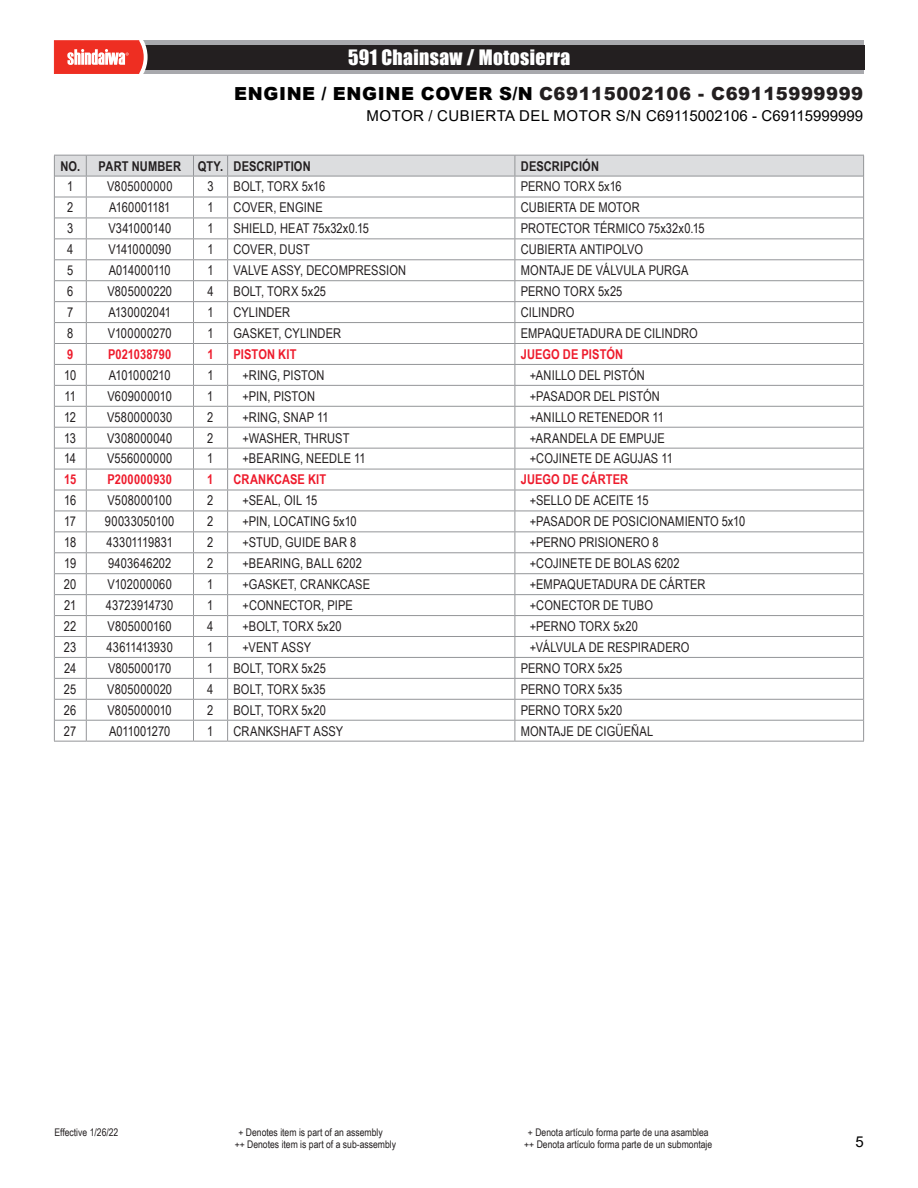
<style>
.page{position:relative;width:918px;height:1188px;background:#fff}
.page>*{position:absolute;margin:0;border:0;box-sizing:border-box;transform-origin:0 0}
.t1{font:19.5px "Impact";letter-spacing:.02em;color:#fff}
.t2{font:900 18px "Arial";letter-spacing:.03em;color:#231f20}
.t3{font:15px "Arial";color:#000}
.t4{font:13.5px "Arial Narrow";letter-spacing:.01em;color:#231f20}
.t5{font:700 13.5px "Arial Narrow";letter-spacing:.01em;color:#ee1b2c}
.t6{font:13.5px "Arial Narrow";letter-spacing:-.015em;color:#231f20}
.t7{font:700 13.5px "Arial Narrow";letter-spacing:.01em;color:#231f20}
.t8{font:10.5px "Arial Narrow";color:#231f20}
.s1{color:#000}
</style>
<div class="page">
<div style="left:143px;top:41px;width:721px;height:33px;background:#a8a9ad"></div>
<div style="left:145px;top:45px;width:719px;height:24px;background:#231f20"></div>
<svg style="left:54px;top:40px;width:94px;height:34px;background:#ef6158"></svg>
<hr style="left:54px;top:741px;width:32px;height:1px;background:#939598">
<hr style="left:86px;top:741px;width:107px;height:1px;background:#939598">
<hr style="left:194px;top:741px;width:34px;height:1px;background:#939598">
<hr style="left:228px;top:741px;width:287px;height:1px;background:#939598">
<hr style="left:515px;top:741px;width:349px;height:1px;background:#939598">
<svg style="left:54px;top:155px;width:810px;height:586px"></svg>
<h1 class="t1" style="left:348px;top:42px;width:224px">591 Chainsaw / Motosierra</h1>
<h2 class="t2" style="left:234px;top:80px;width:631px"><span class="s1">ENGINE / ENGINE COVER S/N</span> C69115002106 - C69115999999</h2>
<p class="t3" style="left:366px;top:105px;width:498px">MOTOR / CUBIERTA DEL MOTOR S/N C69115002106 - C69115999999</p>
<p class="t7" style="left:60px;top:156px;width:252px">NO. PART NUMBER QTY. DESCRIPTION</p>
<p class="t7" style="left:521px;top:156px;width:80px">DESCRIPCIÓN</p>
<p class="t4" style="left:67px;top:177px;width:8px">1</p>
<p class="t4" style="left:107px;top:177px;width:67px">V805000000</p>
<p class="t4" style="left:207px;top:177px;width:8px">3</p>
<p class="t4" style="left:234px;top:177px;width:93px">BOLT, TORX 5x16</p>
<p class="t4" style="left:521px;top:177px;width:102px">PERNO TORX 5x16</p>
<p class="t4" style="left:67px;top:198px;width:8px">2</p>
<p class="t6" style="left:109px;top:198px;width:63px">A160001181</p>
<p class="t4" style="left:207px;top:198px;width:8px">1</p>
<p class="t4" style="left:234px;top:198px;width:91px">COVER, ENGINE</p>
<p class="t4" style="left:521px;top:198px;width:120px">CUBIERTA DE MOTOR</p>
<p class="t4" style="left:67px;top:219px;width:8px">3</p>
<p class="t4" style="left:109px;top:219px;width:64px">V341000140</p>
<p class="t4" style="left:207px;top:219px;width:8px">1</p>
<p class="t4" style="left:234px;top:219px;width:137px">SHIELD, HEAT 75x32x0.15</p>
<p class="t4" style="left:521px;top:219px;width:185px">PROTECTOR TÉRMICO 75x32x0.15</p>
<p class="t4" style="left:67px;top:240px;width:8px">4</p>
<p class="t4" style="left:108px;top:240px;width:64px">V141000090</p>
<p class="t4" style="left:207px;top:240px;width:8px">1</p>
<p class="t4" style="left:234px;top:240px;width:78px">COVER, DUST</p>
<p class="t4" style="left:521px;top:240px;width:124px">CUBIERTA ANTIPOLVO</p>
<p class="t4" style="left:67px;top:260px;width:8px">5</p>
<p class="t6" style="left:109px;top:260px;width:63px">A014000110</p>
<p class="t4" style="left:207px;top:260px;width:8px">1</p>
<p class="t4" style="left:234px;top:260px;width:174px">VALVE ASSY, DECOMPRESSION</p>
<p class="t4" style="left:521px;top:260px;width:169px">MONTAJE DE VÁLVULA PURGA</p>
<p class="t4" style="left:67px;top:281px;width:8px">6</p>
<p class="t4" style="left:107px;top:281px;width:66px">V805000220</p>
<p class="t4" style="left:207px;top:281px;width:8px">4</p>
<p class="t4" style="left:234px;top:281px;width:94px">BOLT, TORX 5x25</p>
<p class="t4" style="left:521px;top:281px;width:103px">PERNO TORX 5x25</p>
<p class="t4" style="left:67px;top:302px;width:8px">7</p>
<p class="t4" style="left:109px;top:302px;width:64px">A130002041</p>
<p class="t4" style="left:207px;top:302px;width:8px">1</p>
<p class="t4" style="left:234px;top:302px;width:58px">CYLINDER</p>
<p class="t4" style="left:521px;top:302px;width:55px">CILINDRO</p>
<p class="t4" style="left:67px;top:323px;width:8px">8</p>
<p class="t4" style="left:108px;top:323px;width:65px">V100000270</p>
<p class="t4" style="left:207px;top:323px;width:8px">1</p>
<p class="t4" style="left:234px;top:323px;width:109px">GASKET, CYLINDER</p>
<p class="t4" style="left:521px;top:323px;width:179px">EMPAQUETADURA DE CILINDRO</p>
<p class="t5" style="left:67px;top:344px;width:8px">9</p>
<p class="t5" style="left:108px;top:344px;width:65px">P021038790</p>
<p class="t5" style="left:207px;top:344px;width:8px">1</p>
<p class="t5" style="left:233px;top:344px;width:64px">PISTON KIT</p>
<p class="t5" style="left:521px;top:344px;width:104px">JUEGO DE PISTÓN</p>
<p class="t4" style="left:64px;top:365px;width:14px">10</p>
<p class="t6" style="left:109px;top:365px;width:63px">A101000210</p>
<p class="t4" style="left:207px;top:365px;width:8px">1</p>
<p class="t4" style="left:242px;top:365px;width:84px">+RING, PISTON</p>
<p class="t4" style="left:530px;top:365px;width:117px">+ANILLO DEL PISTÓN</p>
<p class="t4" style="left:64px;top:386px;width:13px">11</p>
<p class="t4" style="left:108px;top:386px;width:66px">V609000010</p>
<p class="t4" style="left:207px;top:386px;width:8px">1</p>
<p class="t4" style="left:242px;top:386px;width:74px">+PIN, PISTON</p>
<p class="t4" style="left:530px;top:386px;width:132px">+PASADOR DEL PISTÓN</p>
<p class="t4" style="left:64px;top:407px;width:13px">12</p>
<p class="t4" style="left:107px;top:407px;width:67px">V580000030</p>
<p class="t4" style="left:207px;top:407px;width:8px">2</p>
<p class="t4" style="left:242px;top:407px;width:88px">+RING, SNAP 11</p>
<p class="t4" style="left:530px;top:407px;width:136px">+ANILLO RETENEDOR 11</p>
<p class="t4" style="left:64px;top:428px;width:13px">13</p>
<p class="t4" style="left:107px;top:428px;width:67px">V308000040</p>
<p class="t4" style="left:207px;top:428px;width:8px">2</p>
<p class="t4" style="left:242px;top:428px;width:108px">+WASHER, THRUST</p>
<p class="t4" style="left:530px;top:428px;width:137px">+ARANDELA DE EMPUJE</p>
<p class="t4" style="left:64px;top:449px;width:13px">14</p>
<p class="t4" style="left:107px;top:449px;width:67px">V556000000</p>
<p class="t4" style="left:207px;top:449px;width:8px">1</p>
<p class="t4" style="left:242px;top:449px;width:125px">+BEARING, NEEDLE 11</p>
<p class="t4" style="left:530px;top:449px;width:145px">+COJINETE DE AGUJAS 11</p>
<p class="t5" style="left:64px;top:469px;width:13px">15</p>
<p class="t5" style="left:107px;top:469px;width:66px">P200000930</p>
<p class="t5" style="left:207px;top:469px;width:8px">1</p>
<p class="t5" style="left:233px;top:469px;width:94px">CRANKCASE KIT</p>
<p class="t5" style="left:521px;top:469px;width:109px">JUEGO DE CÁRTER</p>
<p class="t4" style="left:64px;top:491px;width:14px">16</p>
<p class="t4" style="left:108px;top:491px;width:66px">V508000100</p>
<p class="t4" style="left:207px;top:491px;width:8px">2</p>
<p class="t4" style="left:242px;top:491px;width:76px">+SEAL, OIL 15</p>
<p class="t4" style="left:530px;top:491px;width:120px">+SELLO DE ACEITE 15</p>
<p class="t4" style="left:64px;top:512px;width:13px">17</p>
<p class="t4" style="left:105px;top:512px;width:71px">90033050100</p>
<p class="t4" style="left:207px;top:512px;width:8px">2</p>
<p class="t4" style="left:242px;top:512px;width:116px">+PIN, LOCATING 5x10</p>
<p class="t4" style="left:530px;top:512px;width:217px">+PASADOR DE POSICIONAMIENTO 5x10</p>
<p class="t4" style="left:64px;top:533px;width:14px">18</p>
<p class="t4" style="left:107px;top:533px;width:68px">43301119831</p>
<p class="t4" style="left:207px;top:533px;width:8px">2</p>
<p class="t4" style="left:242px;top:533px;width:115px">+STUD, GUIDE BAR 8</p>
<p class="t4" style="left:530px;top:533px;width:130px">+PERNO PRISIONERO 8</p>
<p class="t4" style="left:64px;top:553px;width:14px">19</p>
<p class="t4" style="left:108px;top:553px;width:65px">9403646202</p>
<p class="t4" style="left:207px;top:553px;width:8px">2</p>
<p class="t4" style="left:242px;top:553px;width:121px">+BEARING, BALL 6202</p>
<p class="t4" style="left:530px;top:553px;width:151px">+COJINETE DE BOLAS 6202</p>
<p class="t4" style="left:64px;top:574px;width:14px">20</p>
<p class="t4" style="left:108px;top:574px;width:66px">V102000060</p>
<p class="t4" style="left:207px;top:574px;width:8px">1</p>
<p class="t4" style="left:242px;top:574px;width:129px">+GASKET, CRANKCASE</p>
<p class="t4" style="left:530px;top:574px;width:177px">+EMPAQUETADURA DE CÁRTER</p>
<p class="t4" style="left:64px;top:595px;width:14px">21</p>
<p class="t4" style="left:106px;top:595px;width:69px">43723914730</p>
<p class="t4" style="left:207px;top:595px;width:8px">1</p>
<p class="t4" style="left:242px;top:595px;width:112px">+CONNECTOR, PIPE</p>
<p class="t4" style="left:530px;top:595px;width:125px">+CONECTOR DE TUBO</p>
<p class="t4" style="left:64px;top:616px;width:14px">22</p>
<p class="t4" style="left:108px;top:616px;width:66px">V805000160</p>
<p class="t4" style="left:207px;top:616px;width:8px">4</p>
<p class="t4" style="left:242px;top:616px;width:101px">+BOLT, TORX 5x20</p>
<p class="t4" style="left:530px;top:616px;width:110px">+PERNO TORX 5x20</p>
<p class="t4" style="left:64px;top:637px;width:14px">23</p>
<p class="t4" style="left:107px;top:637px;width:68px">43611413930</p>
<p class="t4" style="left:207px;top:637px;width:8px">1</p>
<p class="t4" style="left:242px;top:637px;width:70px">+VENT ASSY</p>
<p class="t4" style="left:530px;top:637px;width:161px">+VÁLVULA DE RESPIRADERO</p>
<p class="t4" style="left:64px;top:658px;width:14px">24</p>
<p class="t4" style="left:108px;top:658px;width:65px">V805000170</p>
<p class="t4" style="left:207px;top:658px;width:8px">1</p>
<p class="t4" style="left:233px;top:658px;width:94px">BOLT, TORX 5x25</p>
<p class="t4" style="left:521px;top:658px;width:103px">PERNO TORX 5x25</p>
<p class="t4" style="left:64px;top:679px;width:14px">25</p>
<p class="t4" style="left:107px;top:679px;width:66px">V805000020</p>
<p class="t4" style="left:207px;top:679px;width:8px">4</p>
<p class="t4" style="left:233px;top:679px;width:94px">BOLT, TORX 5x35</p>
<p class="t4" style="left:521px;top:679px;width:103px">PERNO TORX 5x35</p>
<p class="t4" style="left:64px;top:700px;width:14px">26</p>
<p class="t4" style="left:108px;top:700px;width:66px">V805000010</p>
<p class="t4" style="left:207px;top:700px;width:8px">2</p>
<p class="t4" style="left:233px;top:700px;width:94px">BOLT, TORX 5x20</p>
<p class="t4" style="left:521px;top:700px;width:103px">PERNO TORX 5x20</p>
<p class="t4" style="left:64px;top:721px;width:14px">27</p>
<p class="t6" style="left:109px;top:721px;width:63px">A011001270</p>
<p class="t4" style="left:207px;top:721px;width:8px">1</p>
<p class="t4" style="left:233px;top:721px;width:111px">CRANKSHAFT ASSY</p>
<p class="t4" style="left:521px;top:721px;width:134px">MONTAJE DE CIGÜEÑAL</p>
<p class="t8" style="left:54px;top:1124px;width:65px">Effective 1/26/22</p>
<p class="t8" style="left:238px;top:1124px;width:146px">+ Denotes item is part of an assembly</p>
<p class="t8" style="left:528px;top:1124px;width:182px">+ Denota artículo forma parte de una asamblea</p>
<p class="t8" style="left:235px;top:1136px;width:163px">++ Denotes item is part of a sub-assembly</p>
<p class="t8" style="left:524px;top:1136px;width:190px">++ Denota artículo forma parte de un submontaje</p>
<p class="t3" style="left:856px;top:1132px;width:10px">5</p>
</div>
